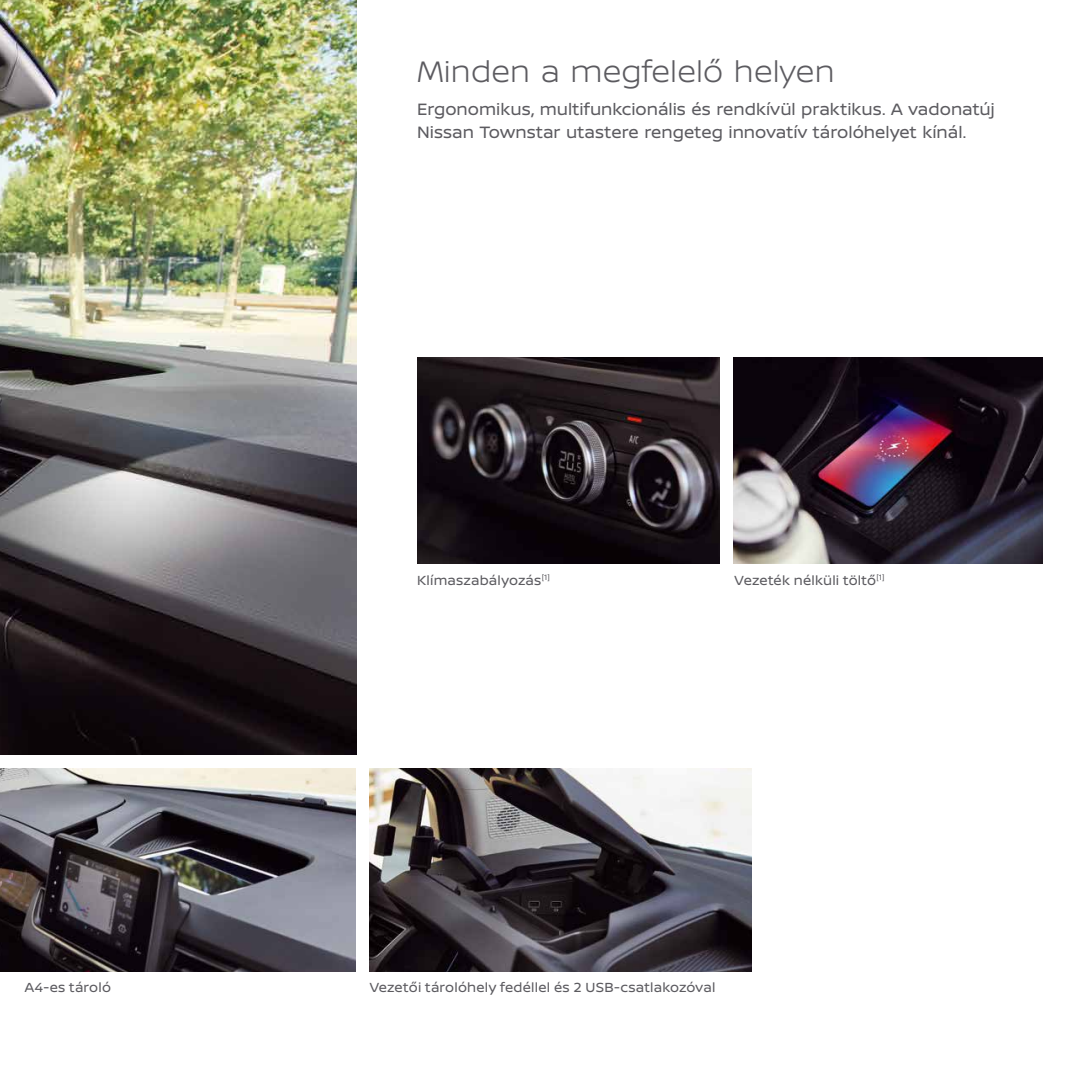
<style>
.page{position:relative;width:1092px;height:1092px;background:#fff}
.page>*{position:absolute;margin:0;border:0;box-sizing:border-box;transform-origin:0 0}
.t1{font:300 31.5px "Nissan Brand";letter-spacing:.005em;color:#5c5b60}
.t2{font:17.5px/22.8px "Nissan Brand";color:#5c5b60}
.t3{font:14px "Nissan Brand";letter-spacing:.015em;color:#5c5b60}
</style>
<div class="page">
<img style="left:0;top:0;width:356px;height:754px">
<img style="left:1px;top:768px;width:354px;height:203px">
<img style="left:370px;top:768px;width:382px;height:203px">
<img style="left:0;top:768px;width:1px;height:203px">
<img style="left:417px;top:357px;width:302px;height:206px">
<img style="left:733px;top:357px;width:309px;height:206px">
<h1 class="t1" style="left:417px;top:49px;width:419px">Minden a megfelelő helyen</h1>
<p class="t2" style="left:417px;top:97px;width:579px">Ergonomikus, multifunkcionális és rendkívül praktikus. A vadonatúj<br>Nissan Townstar utastere rengeteg innovatív tárolóhelyet kínál.</p>
<p class="t3" style="left:417px;top:569px;width:134px">Klímaszabályozás<sup>[1]</sup></p>
<p class="t3" style="left:734px;top:569px;width:151px">Vezeték nélküli töltő<sup>[1]</sup></p>
<p class="t3" style="left:25px;top:976px;width:88px">A4-es tároló</p>
<p class="t3" style="left:370px;top:977px;width:347px">Vezetői tárolóhely fedéllel és 2 USB-csatlakozóval</p>
</div>
